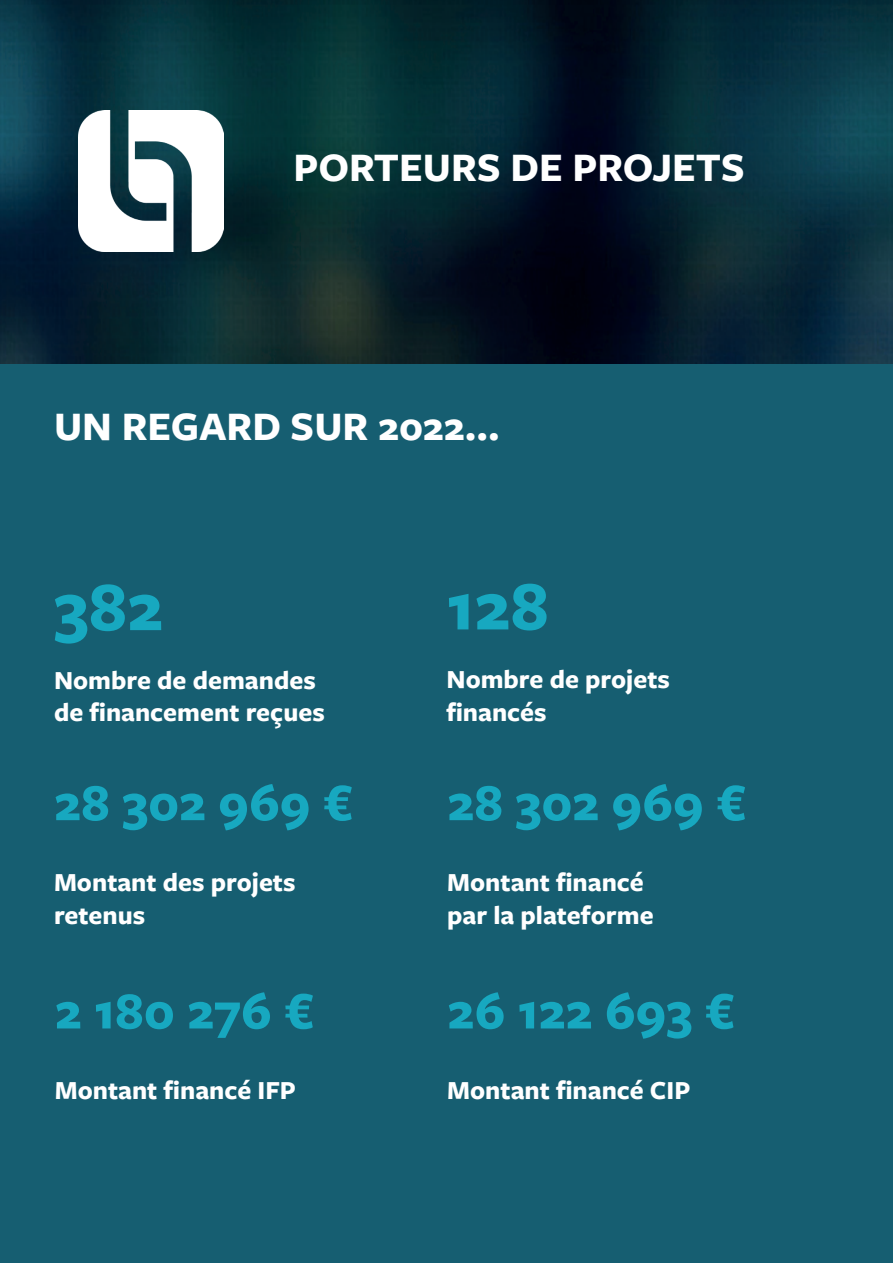
<style>
.page{position:relative;width:893px;height:1263px;background:#165e71}
.page>*{position:absolute;margin:0;border:0;box-sizing:border-box;transform-origin:0 0}
.t1{font:700 72px "Freight Sans Pro";color:#17a8c0}
.t2{font:700 54px "Freight Sans Pro";color:#17a8c0}
.t3{font:700 42px "Freight Sans Pro";color:#fff}
.t4{font:700 27px/32.4px "Freight Sans Pro";color:#fff}
</style>
<div class="page">
<img style="left:0;top:0;width:893px;height:364px">
<img style="left:79px;top:111px;width:144px;height:140px">
<h3 class="t3" style="left:293px;top:138px;width:453px">PORTEURS DE PROJETS</h3>
<h3 class="t3" style="left:54px;top:397px;width:447px">UN REGARD SUR 2022...</h3>
<h1 class="t1" style="left:54px;top:557px;width:111px">382</h1>
<p class="t4" style="left:54px;top:663px;width:272px">Nombre de demandes de financement reçues</p>
<h2 class="t2" style="left:54px;top:765px;width:300px">28 302 969 €</h2>
<p class="t4" style="left:54px;top:865px;width:243px">Montant des projets retenus</p>
<h2 class="t2" style="left:55px;top:974px;width:260px">2 180 276 €</h2>
<p class="t4" style="left:55px;top:1073px;width:243px">Montant financé IFP</p>
<h1 class="t1" style="left:446px;top:556px;width:104px">128</h1>
<p class="t4" style="left:446px;top:662px;width:225px">Nombre de projets financés</p>
<h2 class="t2" style="left:447px;top:765px;width:300px">28 302 969 €</h2>
<p class="t4" style="left:447px;top:865px;width:208px">Montant financé par la plateforme</p>
<h2 class="t2" style="left:447px;top:974px;width:289px">26 122 693 €</h2>
<p class="t4" style="left:447px;top:1073px;width:245px">Montant financé CIP</p>
</div>
